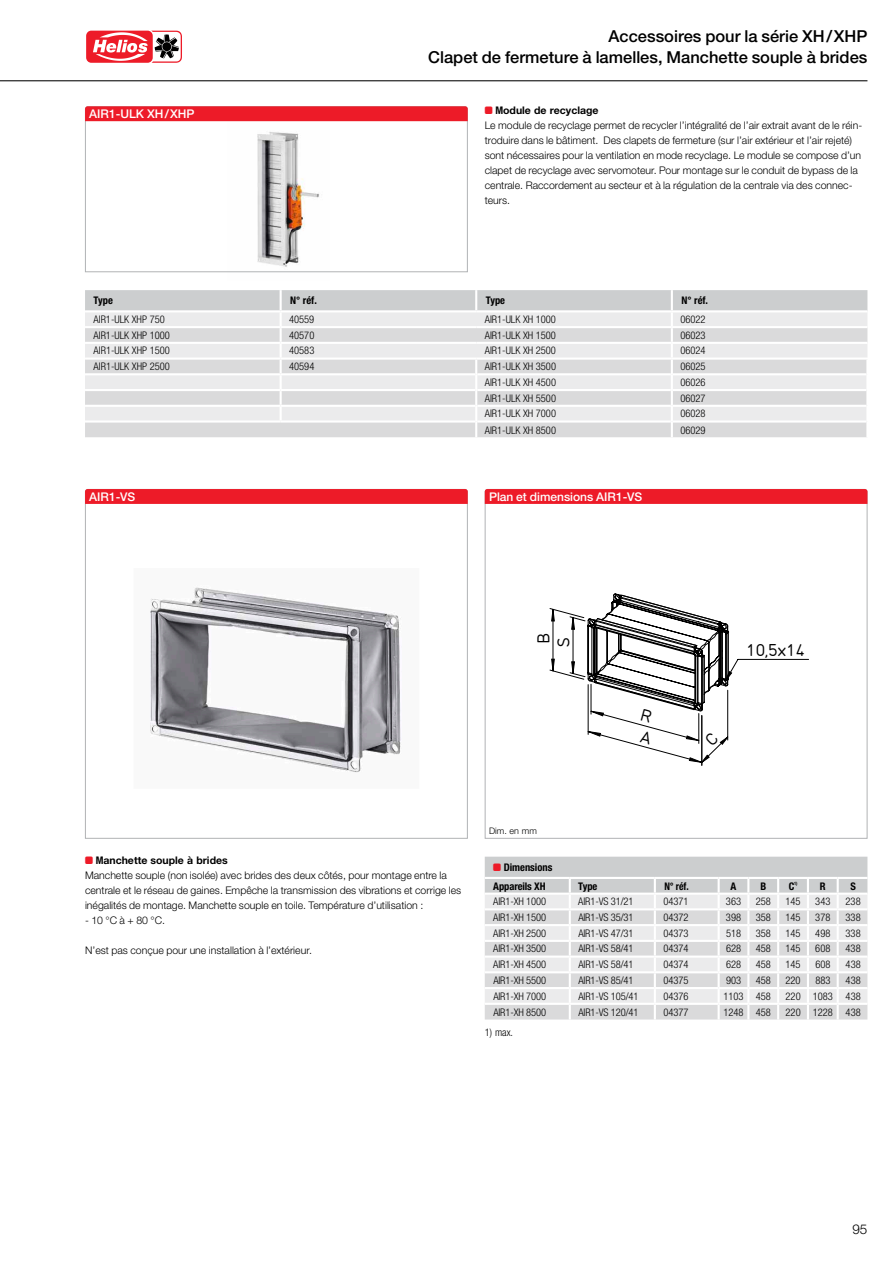
<style>
.page{position:relative;width:893px;height:1263px;background:#fff}
.page>*{position:absolute;margin:0;border:0;box-sizing:border-box;transform-origin:0 0}
.t1{font:500 16.5px/21px "Helvetica Neue LTW1 G";color:#000;text-align:right}
.t2{font:16.05px "DIN17 SB";color:#000}
.t3{font:300 13.5px "Helvetica Neue LTW1 G";color:#000}
.t4{font:500 12px "Helvetica Neue LTW1 G";color:#fff}
.t5{font:300 10.5px/15px "Helvetica Neue LTW1 G";color:#000}
.t6{font:300 condensed 10.5px "Helvetica Neue LTW1 G";color:#000}
.t7{font:700 condensed 10.5px/19px "Helvetica Neue LTW1 G";color:#000}
.t8{font:700 condensed 10.5px "Helvetica Neue LTW1 G";color:#000;scale:.93 1}
.t9{font:300 9px "Helvetica Neue LTW1 G";color:#000}
.t10{font:700 condensed 4.5px "Helvetica Neue LTW1 G";color:#000}
.s1{font-family:"Helios";font-weight:400;color:#ed1b28}
.s2{font-weight:700;font-stretch:condensed}
.s3{font-weight:700}
.s4{font-family:"Helios";font-weight:400;font-stretch:normal;color:#ed1b28}
</style>
<div class="page">
<svg style="left:485px;top:857px;width:382px;height:162px"></svg>
<svg style="left:85px;top:121px;width:383px;height:152px"></svg>
<svg style="left:85px;top:504px;width:383px;height:335px"></svg>
<img style="left:134px;top:568px;width:285px;height:221px">
<div style="left:85px;top:489px;width:383px;height:15px;background:#ed1b28"></div>
<svg style="left:484px;top:490px;width:384px;height:349px"></svg>
<div style="left:485px;top:489px;width:382px;height:15px;background:#ed1b28"></div>
<div style="left:85px;top:106px;width:383px;height:15px;background:#ed1b28"></div>
<svg style="left:85px;top:290px;width:783px;height:147px;background:#e2e3e3"></svg>
<hr style="left:0;top:80px;width:867px;height:1px;background:#000">
<svg style="left:86px;top:30px;width:96px;height:33px"></svg>
<svg style="left:549px;top:593px;width:260px;height:173px"></svg>
<p class="t4" style="left:89px;top:107px;width:107px">AIR1-ULK XH/XHP</p>
<h1 class="t1" style="left:428px;top:25px;width:441px">Accessoires pour la série XH/XHP<br>Clapet de fermeture à lamelles, Manchette souple à brides</h1>
<p class="t5" style="left:485px;top:103px;width:379px"><span class="s1">B</span> <span class="s2">M</span><span class="s3">odule de recyclage<br></span>Le module de recyclage permet de recycler l’intégralité de l’air extrait avant de le réin&shy;troduire dans le bâtiment. Des clapets de fermeture (sur l’air extérieur et l’air rejeté) sont nécessaires pour la ventilation en mode recyclage. Le module se compose d’un clapet de recyclage avec servomoteur. Pour montage sur le conduit de bypass de la centrale. Raccordement au secteur et à la régulation de la centrale via des connec&shy;teurs.</p>
<p class="t7" style="left:94px;top:291px;width:21px">Type</p>
<p class="t7" style="left:290px;top:291px;width:28px">N° réf.</p>
<p class="t7" style="left:486px;top:291px;width:21px">Type</p>
<p class="t7" style="left:681px;top:291px;width:28px">N° réf.</p>
<p class="t6" style="left:94px;top:313px;width:73px">AIR1-ULK XHP 750</p>
<p class="t6" style="left:289px;top:313px;width:27px">40559</p>
<p class="t6" style="left:485px;top:313px;width:73px">AIR1-ULK XH 1000</p>
<p class="t6" style="left:680px;top:313px;width:27px">06022</p>
<p class="t6" style="left:94px;top:329px;width:78px">AIR1-ULK XHP 1000</p>
<p class="t6" style="left:289px;top:329px;width:27px">40570</p>
<p class="t6" style="left:485px;top:329px;width:73px">AIR1-ULK XH 1500</p>
<p class="t6" style="left:680px;top:329px;width:27px">06023</p>
<p class="t6" style="left:94px;top:345px;width:78px">AIR1-ULK XHP 1500</p>
<p class="t6" style="left:289px;top:345px;width:27px">40583</p>
<p class="t6" style="left:485px;top:345px;width:73px">AIR1-ULK XH 2500</p>
<p class="t6" style="left:680px;top:345px;width:27px">06024</p>
<p class="t6" style="left:94px;top:360px;width:78px">AIR1-ULK XHP 2500</p>
<p class="t6" style="left:289px;top:360px;width:27px">40594</p>
<p class="t6" style="left:485px;top:360px;width:73px">AIR1-ULK XH 3500</p>
<p class="t6" style="left:680px;top:360px;width:27px">06025</p>
<p class="t6" style="left:485px;top:376px;width:73px">AIR1-ULK XH 4500</p>
<p class="t6" style="left:680px;top:376px;width:27px">06026</p>
<p class="t6" style="left:485px;top:392px;width:73px">AIR1-ULK XH 5500</p>
<p class="t6" style="left:680px;top:392px;width:27px">06027</p>
<p class="t6" style="left:485px;top:408px;width:73px">AIR1-ULK XH 7000</p>
<p class="t6" style="left:680px;top:408px;width:27px">06028</p>
<p class="t6" style="left:485px;top:424px;width:73px">AIR1-ULK XH 8500</p>
<p class="t6" style="left:680px;top:424px;width:27px">06029</p>
<p class="t4" style="left:89px;top:489px;width:47px">AIR1-VS</p>
<p class="t4" style="left:489px;top:489px;width:155px">Plan et dimensions AIR1-VS</p>
<h2 class="t2" style="left:533px;top:644px;width:12px;rotate:-90deg">B</h2>
<h2 class="t2" style="left:553px;top:647px;width:11px;rotate:-90deg">S</h2>
<h2 class="t2" style="left:746px;top:639px;width:60px">10,5x14</h2>
<p class="t5" style="left:85px;top:853px;width:378px"><span class="s1">B</span> <span class="s2">M</span><span class="s3">anchette souple à brides<br></span>Manchette souple (non isolée) avec brides des deux côtés, pour montage entre la centrale et le réseau de gaines. Empêche la transmission des vibrations et corrige les inégalités de montage. Manchette souple en toile. Température d’utilisation :</p>
<p class="t5" style="left:85px;top:913px;width:81px">- 10 °C à + 80 °C.</p>
<p class="t5" style="left:85px;top:943px;width:228px">N’est pas conçue pour une installation à l’extérieur.</p>
<p class="t9" style="left:489px;top:825px;width:49px">Dim. en mm</p>
<p class="t7" style="left:493px;top:857px;width:61px"><span class="s4">B</span> Dimensions<br>Appareils XH</p>
<p class="t7" style="left:578px;top:876px;width:21px">Type</p>
<p class="t8" style="left:664px;top:879px;width:28px">N° réf.</p>
<p class="t7" style="left:731px;top:876px;width:7px">A</p>
<p class="t7" style="left:760px;top:876px;width:7px">B</p>
<p class="t7" style="left:789px;top:876px;width:7px">C</p>
<p class="t10" style="left:794px;top:881px;width:5px">1)</p>
<p class="t7" style="left:820px;top:876px;width:7px">R</p>
<p class="t7" style="left:850px;top:876px;width:7px">S</p>
<p class="t6" style="left:493px;top:895px;width:54px">AIR1-XH 1000</p>
<p class="t6" style="left:578px;top:895px;width:57px">AIR1-VS 31/21</p>
<p class="t6" style="left:663px;top:895px;width:27px">04371</p>
<p class="t6" style="left:726px;top:895px;width:17px">363</p>
<p class="t6" style="left:756px;top:895px;width:17px">258</p>
<p class="t6" style="left:785px;top:895px;width:17px">145</p>
<p class="t6" style="left:815px;top:895px;width:17px">343</p>
<p class="t6" style="left:846px;top:895px;width:17px">238</p>
<p class="t6" style="left:493px;top:911px;width:54px">AIR1-XH 1500</p>
<p class="t6" style="left:578px;top:911px;width:57px">AIR1-VS 35/31</p>
<p class="t6" style="left:663px;top:911px;width:27px">04372</p>
<p class="t6" style="left:726px;top:911px;width:17px">398</p>
<p class="t6" style="left:756px;top:911px;width:17px">358</p>
<p class="t6" style="left:785px;top:911px;width:17px">145</p>
<p class="t6" style="left:815px;top:911px;width:17px">378</p>
<p class="t6" style="left:846px;top:911px;width:17px">338</p>
<p class="t6" style="left:493px;top:927px;width:54px">AIR1-XH 2500</p>
<p class="t6" style="left:578px;top:927px;width:57px">AIR1-VS 47/31</p>
<p class="t6" style="left:663px;top:927px;width:27px">04373</p>
<p class="t6" style="left:726px;top:927px;width:17px">518</p>
<p class="t6" style="left:756px;top:927px;width:17px">358</p>
<p class="t6" style="left:785px;top:927px;width:17px">145</p>
<p class="t6" style="left:815px;top:927px;width:17px">498</p>
<p class="t6" style="left:846px;top:927px;width:17px">338</p>
<p class="t6" style="left:493px;top:943px;width:54px">AIR1-XH 3500</p>
<p class="t6" style="left:578px;top:943px;width:57px">AIR1-VS 58/41</p>
<p class="t6" style="left:663px;top:943px;width:27px">04374</p>
<p class="t6" style="left:726px;top:943px;width:17px">628</p>
<p class="t6" style="left:756px;top:943px;width:17px">458</p>
<p class="t6" style="left:785px;top:943px;width:17px">145</p>
<p class="t6" style="left:815px;top:943px;width:17px">608</p>
<p class="t6" style="left:846px;top:943px;width:17px">438</p>
<p class="t6" style="left:493px;top:958px;width:54px">AIR1-XH 4500</p>
<p class="t6" style="left:578px;top:958px;width:57px">AIR1-VS 58/41</p>
<p class="t6" style="left:663px;top:958px;width:27px">04374</p>
<p class="t6" style="left:726px;top:958px;width:17px">628</p>
<p class="t6" style="left:756px;top:958px;width:17px">458</p>
<p class="t6" style="left:785px;top:958px;width:17px">145</p>
<p class="t6" style="left:815px;top:958px;width:17px">608</p>
<p class="t6" style="left:846px;top:958px;width:17px">438</p>
<p class="t6" style="left:493px;top:974px;width:54px">AIR1-XH 5500</p>
<p class="t6" style="left:578px;top:974px;width:57px">AIR1-VS 85/41</p>
<p class="t6" style="left:663px;top:974px;width:27px">04375</p>
<p class="t6" style="left:726px;top:974px;width:17px">903</p>
<p class="t6" style="left:756px;top:974px;width:17px">458</p>
<p class="t6" style="left:786px;top:974px;width:17px">220</p>
<p class="t6" style="left:815px;top:974px;width:17px">883</p>
<p class="t6" style="left:846px;top:974px;width:17px">438</p>
<p class="t6" style="left:493px;top:990px;width:54px">AIR1-XH 7000</p>
<p class="t6" style="left:578px;top:990px;width:62px">AIR1-VS 105/41</p>
<p class="t6" style="left:663px;top:990px;width:27px">04376</p>
<p class="t6" style="left:723px;top:990px;width:49px">1103 458</p>
<p class="t6" style="left:786px;top:990px;width:77px">220 1083 438</p>
<p class="t6" style="left:493px;top:1006px;width:54px">AIR1-XH 8500</p>
<p class="t6" style="left:578px;top:1006px;width:62px">AIR1-VS 120/41</p>
<p class="t6" style="left:663px;top:1006px;width:27px">04377</p>
<p class="t6" style="left:723px;top:1006px;width:49px">1248 458</p>
<p class="t6" style="left:786px;top:1006px;width:77px">220 1228 438</p>
<p class="t6" style="left:485px;top:1026px;width:30px">1) max.</p>
<p class="t3" style="left:852px;top:1221px;width:17px">95</p>
</div>
